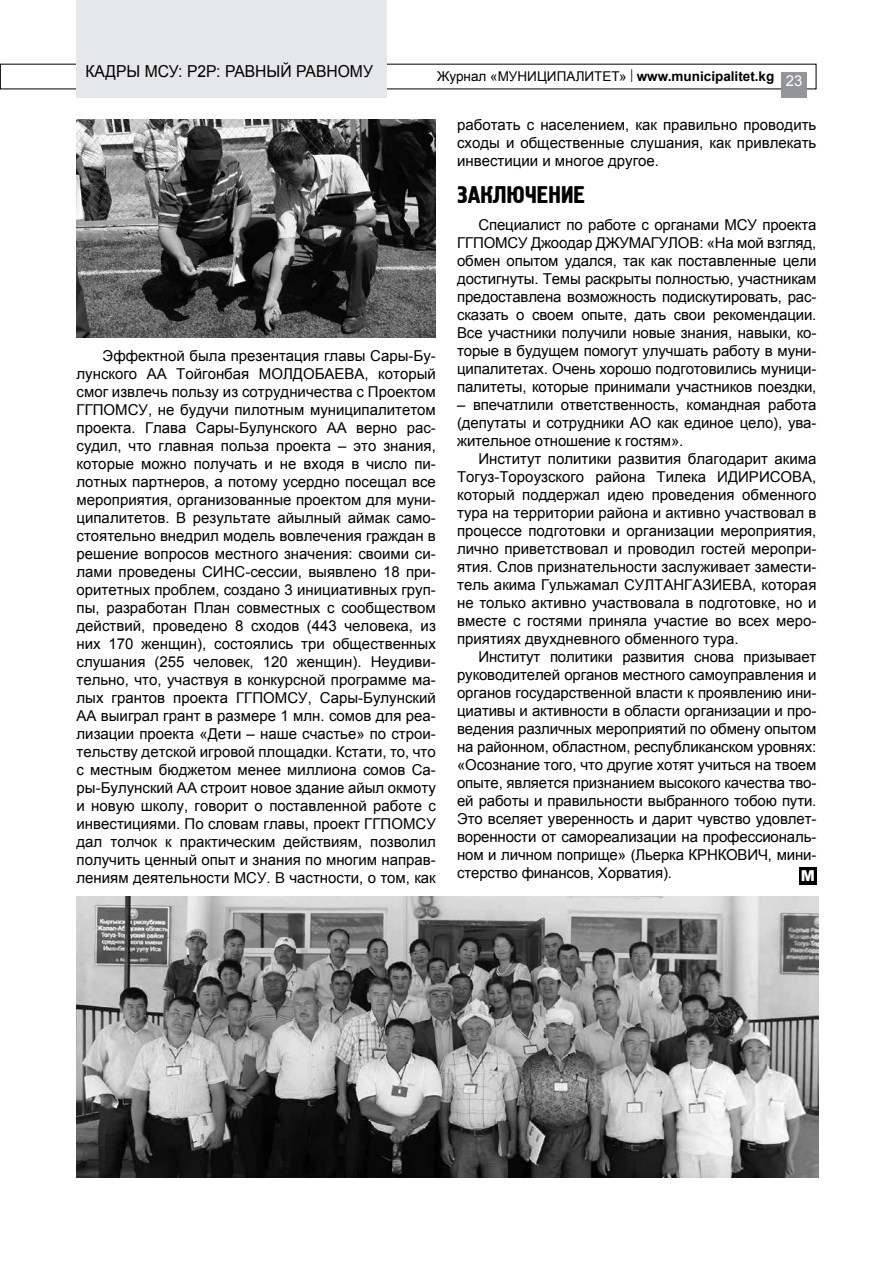
<style>
.page{position:relative;width:893px;height:1263px;background:#fff}
.page>*{position:absolute;margin:0;border:0;box-sizing:border-box;transform-origin:0 0}
.t1{font:24px "Hermes";color:#000}
.t2{font:16.5px "Arial";color:#000;scale:.95 1}
.t3{font:15px/18px "Arial";letter-spacing:-.005em;color:#000;text-align:justify}
.t4{font:15px "Arial";color:#fff}
.t5{font:900 15px "Arial";color:#fff}
.t6{font:13.5px "Arial";color:#000}
.s1{font-weight:700}
</style>
<div class="page">
<div style="left:781px;top:72px;width:26px;height:26px;background:#939598"></div>
<div style="left:77px;top:0;width:310px;height:98px;background:#e6e7e8"></div>
<img style="left:77px;top:896px;width:741px;height:282px">
<img style="left:77px;top:119px;width:359px;height:218px">
<div style="left:799px;top:867px;width:17px;height:17px;background:#000"></div>
<p class="t2" style="left:85px;top:60px;width:304px">КАДРЫ МСУ: Р2Р: РАВНЫЙ РАВНОМУ</p>
<p class="t6" style="left:437px;top:67px;width:339px">Журнал «МУНИЦИПАЛИТЕТ» | <span class="s1">www.municipalitet.kg</span></p>
<p class="t4" style="left:786px;top:71px;width:18px">23</p>
<p class="t3" style="left:77px;top:347px;width:361px;text-indent:26px">Эффектной была презентация главы Сары-Бу&shy;лунского АА Тойгонбая МОЛДОБАЕВА, который смог извлечь пользу из сотрудничества с Проектом ГГПОМСУ, не будучи пилотным муниципалитетом проекта. Глава Сары-Булунского АА верно рас&shy;судил, что главная польза проекта – это знания, которые можно получать и не входя в число пи&shy;лотных партнеров, а потому усердно посещал все мероприятия, организованные проектом для муни&shy;ципалитетов. В результате айылный аймак само&shy;стоятельно внедрил модель вовлечения граждан в решение вопросов местного значения: своими си&shy;лами проведены СИНС-сессии, выявлено 18 при&shy;оритетных проблем, создано 3 инициативных груп&shy;пы, разработан План совместных с сообществом действий, проведено 8 сходов (443 человека, из них 170 женщин), состоялись три общественных слушания (255 человек, 120 женщин). Неудиви&shy;тельно, что, участвуя в конкурсной программе ма&shy;лых грантов проекта ГГПОМСУ, Сары-Булунский АА выиграл грант в размере 1 млн. сомов для реа&shy;лизации проекта «Дети – наше счастье» по строи&shy;тельству детской игровой площадки. Кстати, то, что с местным бюджетом менее миллиона сомов Са&shy;ры-Булунский АА строит новое здание айыл окмоту и новую школу, говорит о поставленной работе с инвестициями. По словам главы, проект ГГПОМСУ дал толчок к практическим действиям, позволил получить ценный опыт и знания по многим направ&shy;лениям деятельности МСУ. В частности, о том, как</p>
<p class="t3" style="left:457px;top:116px;width:361px">работать с населением, как правильно проводить сходы и общественные слушания, как привлекать инвестиции и многое другое.</p>
<h1 class="t1" style="left:457px;top:182px;width:129px">ЗАКЛЮЧЕНИЕ</h1>
<p class="t3" style="left:457px;top:216px;width:361px;text-indent:21px">Специалист по работе с органами МСУ проекта ГГПОМСУ Джоодар ДЖУМАГУЛОВ: «На мой взгляд, обмен опытом удался, так как поставленные цели достигнуты. Темы раскрыты полностью, участникам предоставлена возможность подискутировать, рас&shy;сказать о своем опыте, дать свои рекомендации.<br>Все участники получили новые знания, навыки, ко&shy;торые в будущем помогут улучшать работу в муни&shy;ципалитетах. Очень хорошо подготовились муници&shy;палитеты, которые принимали участников поездки,</p>
<p class="t3" style="left:457px;top:396px;width:361px">– впечатлили ответственность, командная работа (депутаты и сотрудники АО как единое цело), ува&shy;жительное отношение к гостям».</p>
<p class="t3" style="left:457px;top:450px;width:361px;text-indent:21px">Институт политики развития благодарит акима Тогуз-Тороузского района Тилека ИДИРИСОВА, который поддержал идею проведения обменного тура на территории района и активно участвовал в процессе подготовки и организации мероприятия, лично приветствовал и проводил гостей меропри&shy;ятия. Слов признательности заслуживает замести&shy;тель акима Гульжамал СУЛТАНГАЗИЕВА, которая не только активно участвовала в подготовке, но и вместе с гостями приняла участие во всех меро&shy;приятиях двухдневного обменного тура.</p>
<p class="t3" style="left:457px;top:648px;width:361px;text-indent:21px">Институт политики развития снова призывает руководителей органов местного самоуправления и органов государственной власти к проявлению ини&shy;циативы и активности в области организации и про&shy;ведения различных мероприятий по обмену опытом на районном, областном, республиканском уровнях: «Осознание того, что другие хотят учиться на твоем опыте, является признанием высокого качества тво&shy;ей работы и правильности выбранного тобою пути.<br>Это вселяет уверенность и дарит чувство удовлет&shy;воренности от самореализации на профессиональ&shy;ном и личном поприще» (Льерка КРНКОВИЧ, мини&shy;стерство финансов, Хорватия).</p>
<p class="t5" style="left:801px;top:865px;width:16px">М</p>
</div>
